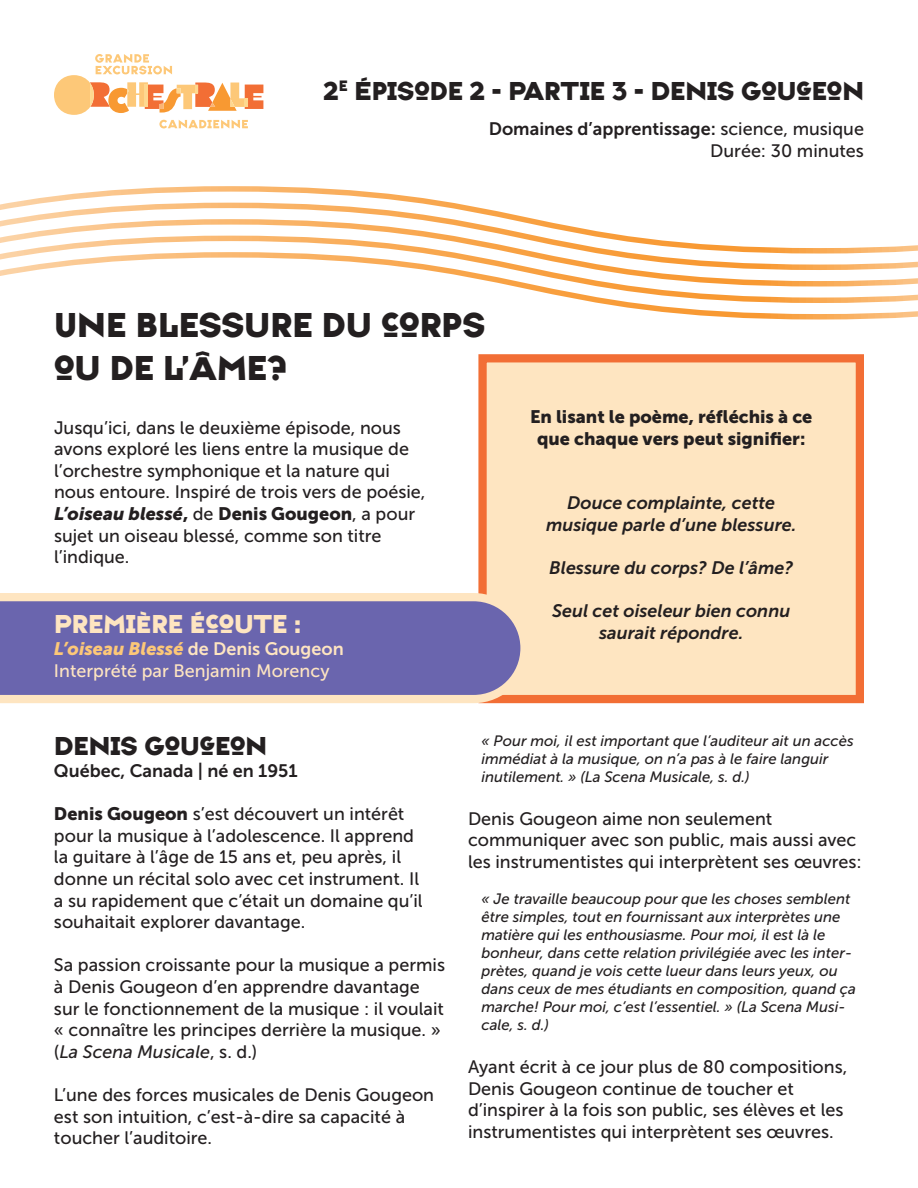
<style>
.page{position:relative;width:918px;height:1188px;background:#fff}
.page>*{position:absolute;margin:0;border:0;box-sizing:border-box;transform-origin:0 0}
.t1{font:36px/43.2px "Typeface Six";color:#231f20}
.t2{font:27px "Typeface Six";color:#231f20}
.t3{font:27px "Typeface Six";color:#fee5c1}
.t4{font:18px/21.6px "Museo Sans 500";color:#231f20}
.t5{font:italic 18px/21.6px "Museo Sans 700";color:#231f20;text-align:center}
.t6{font:18px "Museo Sans 700";color:#231f20}
.t7{font:18px/21.6px "Museo Sans 900";color:#231f20;text-align:center}
.t8{font:italic 18px "Museo Sans 900";color:#fdc878}
.t9{font:18px "Museo Sans 500";color:#fee5c1}
.t10{font:italic 15px/18px "Museo Sans 500";color:#231f20}
.s1{font-family:"Museo Sans 500"}
.s2{font-family:"Museo Sans 900";font-style:italic}
.s3{font-family:"Museo Sans 900"}
.s4{font-family:"Museo Sans 700";font-style:normal;color:#fee5c1}
.s5{font-style:italic}
</style>
<div class="page">
<div style="left:478px;top:354px;width:386px;height:349px;background:#fee5c1;border:8px solid #f26e35"></div>
<svg style="left:0;top:593px;width:529px;height:110px;background:#847bb0"></svg>
<svg style="left:54px;top:54px;width:209px;height:74px"></svg>
<svg style="left:28px;top:186px;width:407px;height:14px"></svg>
<svg style="left:0;top:200px;width:520px;height:16px"></svg>
<svg style="left:0;top:216px;width:608px;height:17px"></svg>
<svg style="left:0;top:233px;width:918px;height:16px"></svg>
<svg style="left:0;top:249px;width:918px;height:71px"></svg>
<p class="t2" style="left:323px;top:75px;width:542px">2<sup>E</sup> ÉPISODE 2 - PARTIE 3 - DENIS GOUGEON</p>
<p class="t6" style="left:489px;top:119px;width:377px">Domaines d’apprentissage: <span class="s1">science, musique</span></p>
<p class="t4" style="left:710px;top:140px;width:155px">Durée: 30 minutes</p>
<p class="t1" style="left:54px;top:303px;width:433px">UNE BLESSURE DU CORPS<br>OU DE L’ÂME?</p>
<p class="t4" style="left:54px;top:417px;width:373px">Jusqu’ici, dans le deuxième épisode, nous avons exploré les liens entre la musique de l’orchestre symphonique et la nature qui nous entoure. Inspiré de trois vers de poésie, <span class="s2">L’oiseau blessé</span><span class="s3">,</span> de <span class="s3">Denis Gougeon</span>, a pour sujet un oiseau blessé, comme son titre l’indique.</p>
<p class="t3" style="left:54px;top:608px;width:248px">PREMIÈRE ÉCOUTE :</p>
<p class="t8" style="left:54px;top:639px;width:291px">L’oiseau Blessé <span class="s4">de Denis Gougeon</span></p>
<p class="t9" style="left:54px;top:661px;width:277px">Interprété par Benjamin Morency</p>
<p class="t7" style="left:530px;top:406px;width:284px">En lisant le poème, réfléchis à ce que chaque vers peut signifier:</p>
<p class="t5" style="left:546px;top:492px;width:252px">Douce complainte, cette musique parle d’une blessure.</p>
<p class="t5" style="left:549px;top:557px;width:245px">Blessure du corps? De l’âme?</p>
<p class="t5" style="left:552px;top:600px;width:240px">Seul cet oiseleur bien connu saurait répondre.</p>
<p class="t2" style="left:54px;top:730px;width:215px">DENIS GOUGEON</p>
<p class="t6" style="left:54px;top:761px;width:245px">Québec, Canada | né en 1951</p>
<p class="t4" style="left:54px;top:803px;width:370px"><span class="s3">Denis Gougeon</span> s’est découvert un intérêt pour la musique à l’adolescence. Il apprend la guitare à l’âge de 15 ans et, peu après, il donne un récital solo avec cet instrument. Il a su rapidement que c’était un domaine qu’il souhaitait explorer davantage.</p>
<p class="t4" style="left:54px;top:954px;width:393px">Sa passion croissante pour la musique a permis à Denis Gougeon d’en apprendre davantage sur le fonctionnement de la musique : il voulait « connaître les principes derrière la musique. » (<span class="s5">La Scena Musicale</span>, s. d.)</p>
<p class="t4" style="left:54px;top:1084px;width:382px">L’une des forces musicales de Denis Gougeon est son intuition, c’est-à-dire sa capacité à toucher l’auditoire.</p>
<p class="t10" style="left:482px;top:732px;width:374px">« Pour moi, il est important que l’auditeur ait un accès immédiat à la musique, on n’a pas à le faire languir inutilement. » (La Scena Musicale, s. d.)</p>
<p class="t4" style="left:468px;top:808px;width:395px">Denis Gougeon aime non seulement communiquer avec son public, mais aussi avec les instrumentistes qui interprètent ses œuvres:</p>
<p class="t10" style="left:482px;top:890px;width:376px">« Je travaille beaucoup pour que les choses semblent être simples, tout en fournissant aux interprètes une matière qui les enthousiasme. Pour moi, il est là le bonheur, dans cette relation privilégiée avec les inter&shy;prètes, quand je vois cette lueur dans leurs yeux, ou dans ceux de mes étudiants en composition, quand ça marche! Pour moi, c’est l’essentiel. » (La Scena Musi&shy;cale, s. d.)</p>
<p class="t4" style="left:468px;top:1056px;width:381px">Ayant écrit à ce jour plus de 80 compositions, Denis Gougeon continue de toucher et d’inspirer à la fois son public, ses élèves et les instrumentistes qui interprètent ses œuvres.</p>
</div>
